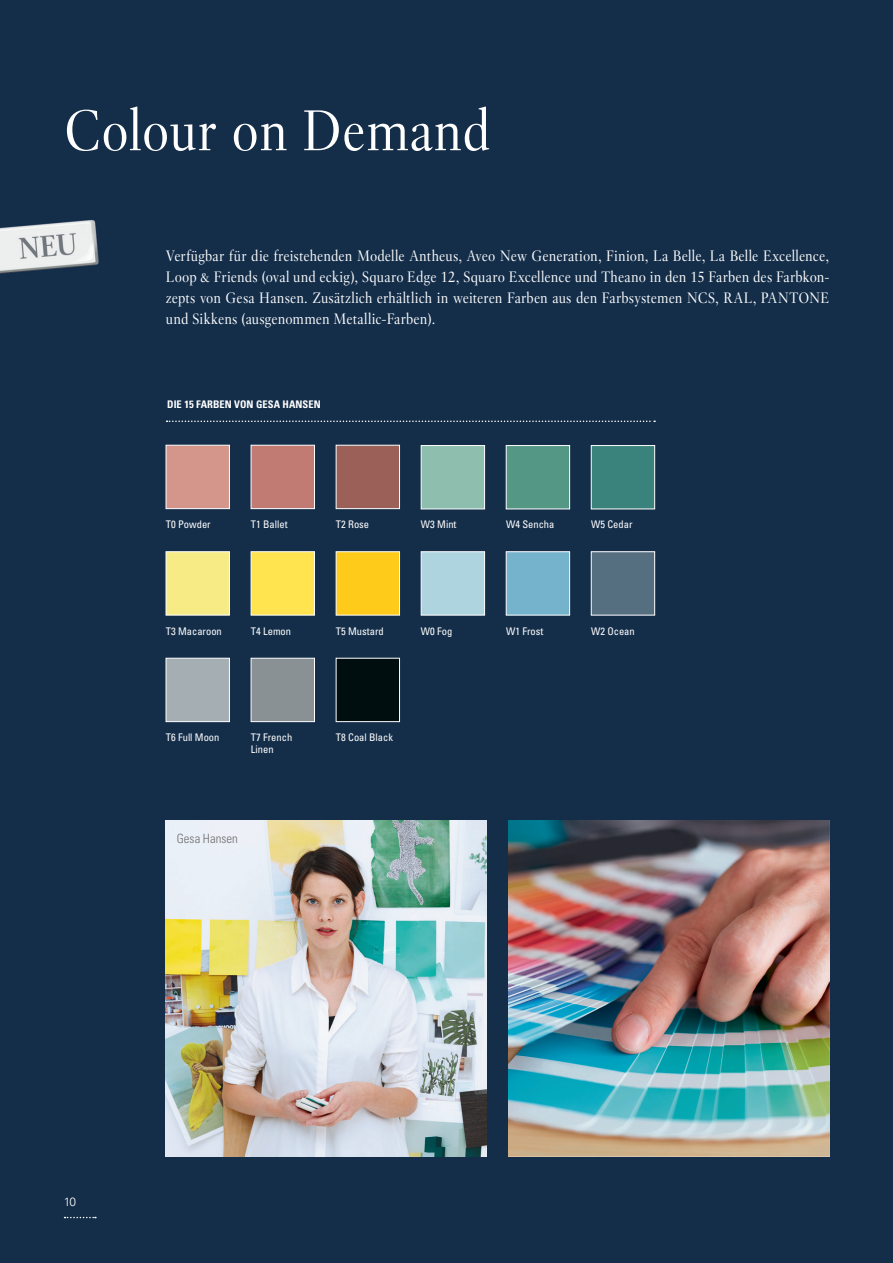
<style>
.page{position:relative;width:893px;height:1263px;background:#142e4a}
.page>*{position:absolute;margin:0;border:0;box-sizing:border-box;transform-origin:0 0}
.t1{font:57px "Villeroy Boch";color:#fff}
.t2{font:15px/21px "Villeroy Boch";letter-spacing:.005em;color:#fff;text-align:justify}
.t3{font:300 condensed 12.75px "Univers LT";letter-spacing:.005em;color:#6c6d70}
.t4{font:300 12px "Univers LT";color:#fff}
.t5{font:condensed 10.5px/12.6px "Univers LT";color:#fff}
.t6{font:700 condensed 10.5px "Univers LT";letter-spacing:.005em;color:#fff}
</style>
<div class="page">
<div style="left:591px;top:551px;width:64px;height:64px;background:#556f81;border:1px solid #fff"></div>
<div style="left:421px;top:445px;width:64px;height:64px;background:#8ebeae;border:1px solid #fff"></div>
<div style="left:506px;top:445px;width:64px;height:64px;background:#549784;border:1px solid #fff"></div>
<div style="left:591px;top:445px;width:64px;height:64px;background:#3a837c;border:1px solid #fff"></div>
<div style="left:166px;top:445px;width:64px;height:64px;background:#d4968a;border:1px solid #fff"></div>
<div style="left:251px;top:445px;width:64px;height:64px;background:#c17b72;border:1px solid #fff"></div>
<div style="left:336px;top:445px;width:64px;height:64px;background:#9b6159;border:1px solid #fff"></div>
<div style="left:166px;top:551px;width:64px;height:64px;background:#f6eb85;border:1px solid #fff"></div>
<div style="left:251px;top:551px;width:64px;height:64px;background:#ffe34f;border:1px solid #fff"></div>
<div style="left:336px;top:551px;width:64px;height:64px;background:#fecb1b;border:1px solid #fff"></div>
<div style="left:421px;top:551px;width:64px;height:64px;background:#aed5df;border:1px solid #fff"></div>
<div style="left:506px;top:551px;width:64px;height:64px;background:#75b3cd;border:1px solid #fff"></div>
<div style="left:166px;top:658px;width:64px;height:64px;background:#a4aeb3;border:1px solid #fff"></div>
<div style="left:251px;top:658px;width:64px;height:64px;background:#899194;border:1px solid #fff"></div>
<img style="left:0;top:219px;width:99px;height:55px">
<img style="left:166px;top:821px;width:321px;height:336px">
<img style="left:508px;top:821px;width:321px;height:336px">
<svg style="left:65px;top:1217px;width:31px;height:1px"></svg>
<svg style="left:167px;top:420px;width:488px;height:2px"></svg>
<div style="left:336px;top:658px;width:64px;height:64px;background:#000e10;border:1px solid #fff"></div>
<h1 class="t1" style="left:64px;top:94px;width:428px">Colour on Demand</h1>
<p class="t2" style="left:166px;top:246px;width:665px">Verfügbar für die freistehenden Modelle Antheus, Aveo New Generation, Finion, La Belle, La Belle Excellence, Loop &amp; Friends (oval und eckig), Squaro Edge 12, Squaro Excellence und Theano in den 15 Farben des Farbkon&shy;zepts von Gesa Hansen. Zusätzlich erhältlich in weiteren Farben aus den Farbsystemen NCS, RAL, PANTONE und Sikkens (ausgenommen Metallic-Farben).</p>
<p class="t6" style="left:167px;top:398px;width:155px">DIE 15 FARBEN VON GESA HANSEN</p>
<p class="t5" style="left:166px;top:518px;width:46px">T0 Powder</p>
<p class="t5" style="left:251px;top:518px;width:38px">T1 Ballet</p>
<p class="t5" style="left:336px;top:518px;width:35px">T2 Rose</p>
<p class="t5" style="left:421px;top:518px;width:37px">W3 Mint</p>
<p class="t5" style="left:506px;top:518px;width:50px">W4 Sencha</p>
<p class="t5" style="left:591px;top:518px;width:43px">W5 Cedar</p>
<p class="t5" style="left:166px;top:624px;width:57px">T3 Macaroon</p>
<p class="t5" style="left:251px;top:624px;width:42px">T4 Lemon</p>
<p class="t5" style="left:336px;top:624px;width:49px">T5 Mustard</p>
<p class="t5" style="left:421px;top:624px;width:33px">W0 Fog</p>
<p class="t5" style="left:506px;top:624px;width:39px">W1 Frost</p>
<p class="t5" style="left:166px;top:731px;width:55px">T6 Full Moon</p>
<p class="t5" style="left:251px;top:731px;width:43px">T7 French<br>Linen</p>
<p class="t5" style="left:336px;top:731px;width:59px">T8 Coal Black</p>
<p class="t3" style="left:177px;top:831px;width:63px">Gesa Hansen</p>
<p class="t5" style="left:591px;top:624px;width:45px">W2 Ocean</p>
<p class="t4" style="left:64px;top:1195px;width:14px">10</p>
</div>
